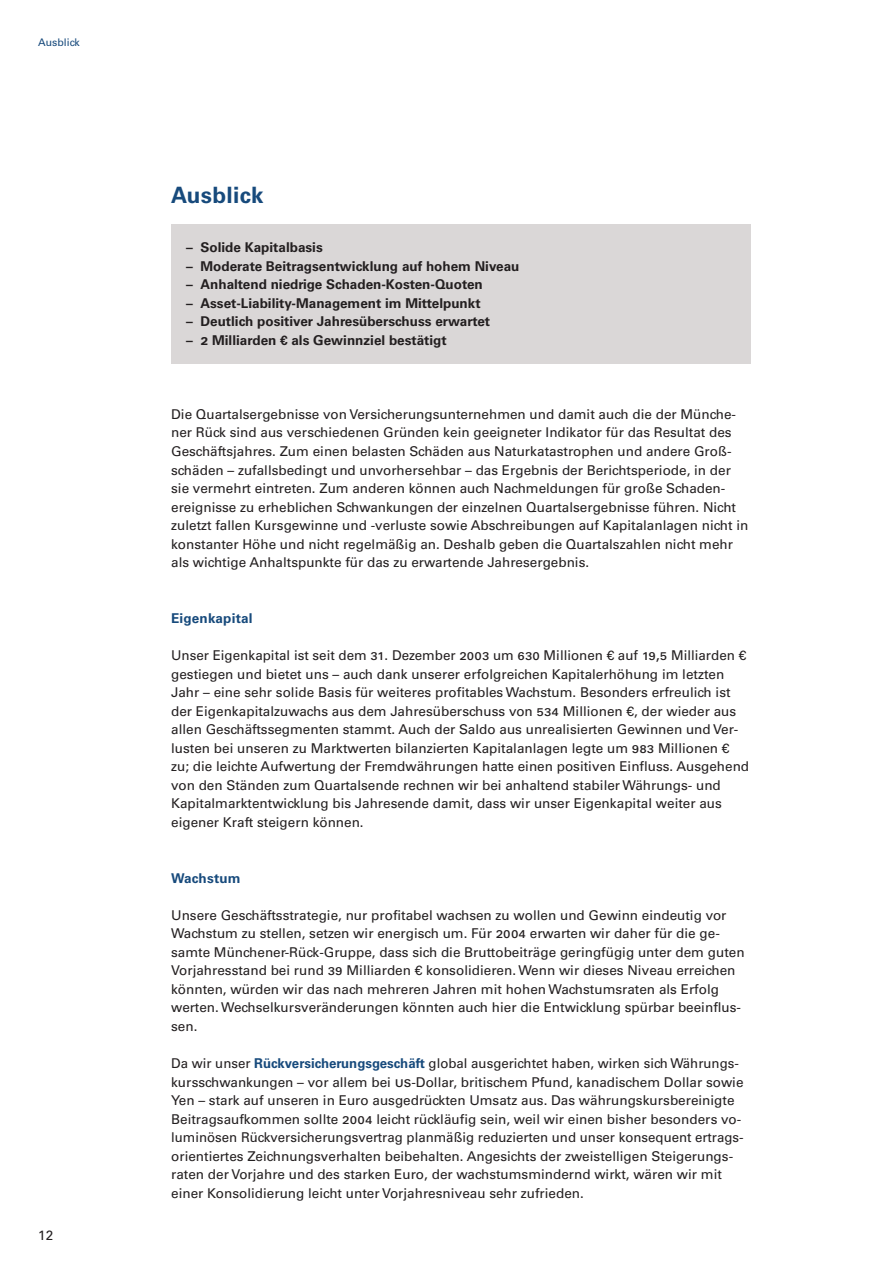
<style>
.page{position:relative;width:893px;height:1262px;background:#fff}
.page>*{position:absolute;margin:0;border:0;box-sizing:border-box;transform-origin:0 0}
.t1{font:700 22.5px "Univers";letter-spacing:.015em;color:#174a7c}
.t2{font:13.5px/18.6px "Univers";color:#231f20}
.t3{font:700 13.5px "Univers";color:#231f20}
.t4{font:700 13.5px "Univers";letter-spacing:.015em;color:#174a7c}
.t5{font:10.5px "Univers";color:#174a7c}
.s1{font-family:"Univers LT Bold CF";font-weight:400;font-size:15px}
.s2{font-family:"Univers LT Roman CF";font-size:15px}
.s3{font-weight:700;color:#174a7c}
</style>
<div class="page">
<div style="left:171px;top:225px;width:579px;height:139px;background:#dad7d7"></div>
<p class="t5" style="left:38px;top:38px;width:43px">Ausblick</p>
<p class="t2" style="left:38px;top:1227px;width:17px">12</p>
<h1 class="t1" style="left:171px;top:187px;width:94px">Ausblick</h1>
<p class="t3" style="left:186px;top:242px;width:138px">– Solide Kapitalbasis</p>
<p class="t3" style="left:186px;top:261px;width:335px">– Moderate Beitragsentwicklung auf hohem Niveau</p>
<p class="t3" style="left:186px;top:279px;width:298px">– Anhaltend niedrige Schaden-Kosten-Quoten</p>
<p class="t3" style="left:186px;top:298px;width:296px">– Asset-Liability-Management im Mittelpunkt</p>
<p class="t3" style="left:186px;top:316px;width:305px">– Deutlich positiver Jahresüberschuss erwartet</p>
<p class="t3" style="left:186px;top:335px;width:262px">– <span class="s1">2</span> Milliarden € als Gewinnziel bestätigt</p>
<p class="t2" style="left:171px;top:406px;width:578px">Die Quartalsergebnisse von Versicherungsunternehmen und damit auch die der Münche&shy;ner Rück sind aus verschiedenen Gründen kein geeigneter Indikator für das Resultat des Geschäftsjahres. Zum einen belasten Schäden aus Naturkatastrophen und andere Groß&shy;schäden – zufallsbedingt und unvorhersehbar – das Ergebnis der Berichtsperiode, in der sie vermehrt eintreten. Zum anderen können auch Nachmeldungen für große Schaden&shy;ereignisse zu erheblichen Schwankungen der einzelnen Quartalsergebnisse führen. Nicht zuletzt fallen Kursgewinne und -verluste sowie Abschreibungen auf Kapitalanlagen nicht in konstanter Höhe und nicht regelmäßig an. Deshalb geben die Quartalszahlen nicht mehr als wichtige Anhaltspunkte für das zu erwartende Jahresergebnis.</p>
<p class="t4" style="left:171px;top:613px;width:83px">Eigenkapital</p>
<p class="t2" style="left:171px;top:647px;width:579px">Unser Eigenkapital ist seit dem <span class="s2">31</span>. Dezember <span class="s2">2003</span> um <span class="s2">630</span> Millionen € auf <span class="s2">19,5</span> Milliarden € gestiegen und bietet uns – auch dank unserer erfolgreichen Kapitalerhöhung im letzten Jahr – eine sehr solide Basis für weiteres profitables Wachstum. Besonders erfreulich ist der Eigenkapitalzuwachs aus dem Jahresüberschuss von <span class="s2">534</span> Millionen €, der wieder aus allen Geschäftssegmenten stammt. Auch der Saldo aus unrealisierten Gewinnen und Ver&shy;lusten bei unseren zu Marktwerten bilanzierten Kapitalanlagen legte um <span class="s2">983</span> Millionen € zu; die leichte Aufwertung der Fremdwährungen hatte einen positiven Einfluss. Ausgehend von den Ständen zum Quartalsende rechnen wir bei anhaltend stabiler Währungs- und Kapitalmarktentwicklung bis Jahresende damit, dass wir unser Eigenkapital weiter aus eigener Kraft steigern können.</p>
<p class="t4" style="left:171px;top:872px;width:71px">Wachstum</p>
<p class="t2" style="left:171px;top:906px;width:575px">Unsere Geschäftsstrategie, nur profitabel wachsen zu wollen und Gewinn eindeutig vor Wachstum zu stellen, setzen wir energisch um. Für <span class="s2">2004</span> erwarten wir daher für die ge&shy;samte Münchener-Rück-Gruppe, dass sich die Bruttobeiträge geringfügig unter dem guten Vorjahresstand bei rund <span class="s2">39</span> Milliarden € konsolidieren. Wenn wir dieses Niveau erreichen könnten, würden wir das nach mehreren Jahren mit hohen Wachstumsraten als Erfolg werten. Wechselkursveränderungen könnten auch hier die Entwicklung spürbar beeinflus&shy;sen.</p>
<p class="t2" style="left:171px;top:1055px;width:574px">Da wir unser <span class="s3">Rückversicherungsgeschäft</span> global ausgerichtet haben, wirken sich Währungs&shy;kursschwankungen – vor allem bei <span class="s2">us</span>-Dollar, britischem Pfund, kanadischem Dollar sowie Yen – stark auf unseren in Euro ausgedrückten Umsatz aus. Das währungskursbereinigte Beitragsaufkommen sollte <span class="s2">2004</span> leicht rückläufig sein, weil wir einen bisher besonders vo&shy;luminösen Rückversicherungsvertrag planmäßig reduzierten und unser konsequent ertrags&shy;orientiertes Zeichnungsverhalten beibehalten. Angesichts der zweistelligen Steigerungs&shy;raten der Vorjahre und des starken Euro, der wachstumsmindernd wirkt, wären wir mit einer Konsolidierung leicht unter Vorjahresniveau sehr zufrieden.</p>
</div>
